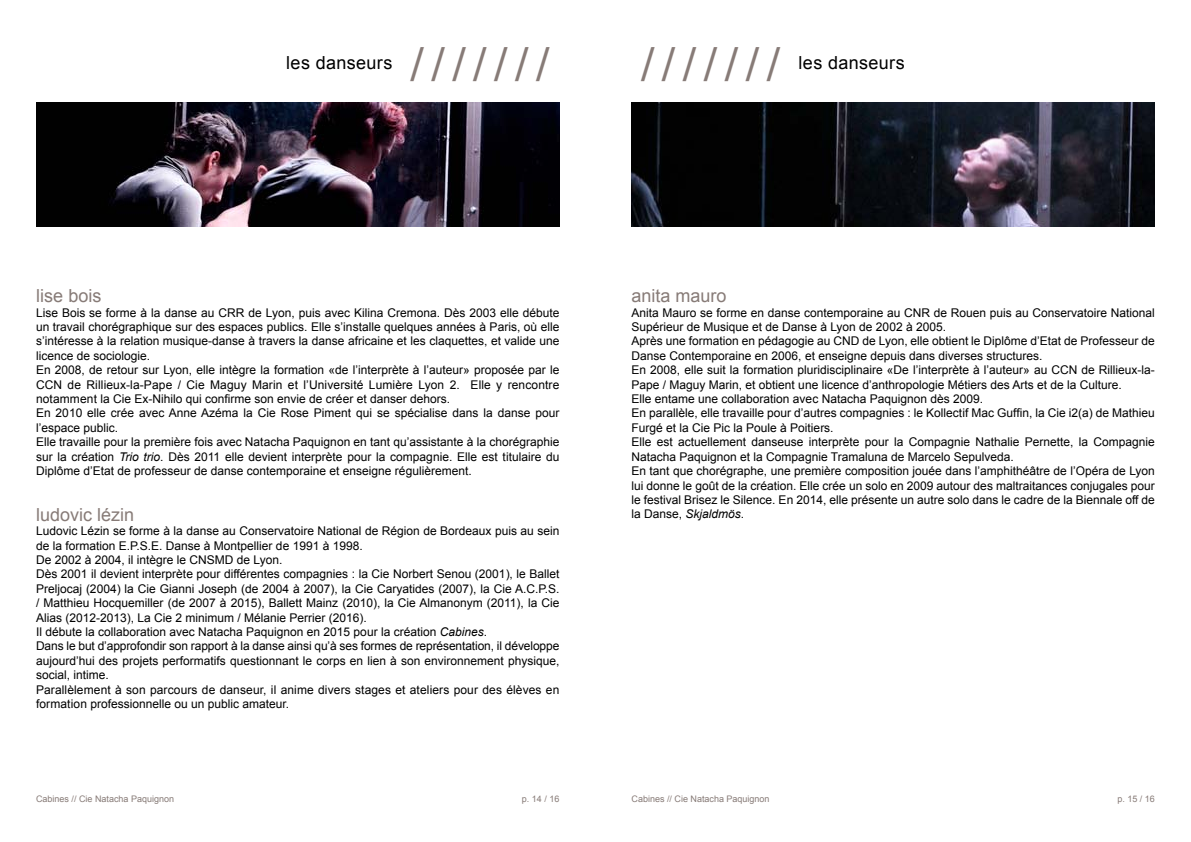
<style>
.page{position:relative;width:1191px;height:842px;background:#fff}
.page>*{position:absolute;margin:0;border:0;box-sizing:border-box;transform-origin:0 0}
.t1{font:700 48px "Minion Pro";color:#877b77}
.t2{font:18px "Arial";color:#877b77}
.t3{font:18px "Arial";letter-spacing:.02em;color:#000}
.t4{font:12px/14.4px "Arial";color:#000}
.t5{font:9px "Arial";color:#877b77}
.s1{font-style:italic}
</style>
<div class="page">
<img style="left:36px;top:102px;width:523px;height:125px">
<img style="left:631px;top:102px;width:524px;height:125px">
<h2 class="t3" style="left:286px;top:50px;width:108px">les danseurs</h2>
<h1 class="t1" style="left:409px;top:30px;width:143px">///////</h1>
<h1 class="t1" style="left:640px;top:30px;width:143px">///////</h1>
<h2 class="t3" style="left:798px;top:50px;width:108px">les danseurs</h2>
<h2 class="t2" style="left:36px;top:284px;width:67px">lise bois</h2>
<p class="t4" style="left:36px;top:305px;width:525px">Lise Bois se forme à la danse au CRR de Lyon, puis avec Kilina Cremona. Dès 2003 elle débute un travail chorégraphique sur des espaces publics. Elle s’installe quelques années à Paris, où elle s’intéresse à la relation musique-danse à travers la danse africaine et les claquettes, et valide une licence de sociologie.<br>En 2008, de retour sur Lyon, elle intègre la formation «de l’interprète à l’auteur» proposée par le CCN de Rillieux-la-Pape / Cie Maguy Marin et l’Université Lumière Lyon 2. Elle y rencontre notamment la Cie Ex-Nihilo qui confirme son envie de créer et danser dehors.<br>En 2010 elle crée avec Anne Azéma la Cie Rose Piment qui se spécialise dans la danse pour l’espace public.<br>Elle travaille pour la première fois avec Natacha Paquignon en tant qu’assistante à la chorégraphie sur la création <span class="s1">Trio trio</span>. Dès 2011 elle devient interprète pour la compagnie. Elle est titulaire du Diplôme d’Etat de professeur de danse contemporaine et enseigne régulièrement.</p>
<h2 class="t2" style="left:36px;top:503px;width:100px">ludovic lézin</h2>
<p class="t4" style="left:36px;top:524px;width:525px">Ludovic Lézin se forme à la danse au Conservatoire National de Région de Bordeaux puis au sein de la formation E.P.S.E. Danse à Montpellier de 1991 à 1998.<br>De 2002 à 2004, il intègre le CNSMD de Lyon.<br>Dès 2001 il devient interprète pour différentes compagnies : la Cie Norbert Senou (2001), le Ballet Preljocaj (2004) la Cie Gianni Joseph (de 2004 à 2007), la Cie Caryatides (2007), la Cie A.C.P.S. / Matthieu Hocquemiller (de 2007 à 2015), Ballett Mainz (2010), la Cie Almanonym (2011), la Cie Alias (2012-2013), La Cie 2 minimum / Mélanie Perrier (2016).<br>Il débute la collaboration avec Natacha Paquignon en 2015 pour la création <span class="s1">Cabines</span>.<br>Dans le but d’approfondir son rapport à la danse ainsi qu’à ses formes de représentation, il développe aujourd’hui des projets performatifs questionnant le corps en lien à son environnement physique, social, intime.<br>Parallèlement à son parcours de danseur, il anime divers stages et ateliers pour des élèves en formation professionnelle ou un public amateur.</p>
<h2 class="t2" style="left:631px;top:284px;width:97px">anita mauro</h2>
<p class="t4" style="left:631px;top:305px;width:525px">Anita Mauro se forme en danse contemporaine au CNR de Rouen puis au Conservatoire National Supérieur de Musique et de Danse à Lyon de 2002 à 2005.<br>Après une formation en pédagogie au CND de Lyon, elle obtient le Diplôme d’Etat de Professeur de Danse Contemporaine en 2006, et enseigne depuis dans diverses structures.<br>En 2008, elle suit la formation pluridisciplinaire «De l’interprète à l’auteur» au CCN de Rillieux-la-Pape / Maguy Marin, et obtient une licence d’anthropologie Métiers des Arts et de la Culture.<br>Elle entame une collaboration avec Natacha Paquignon dès 2009.<br>En parallèle, elle travaille pour d’autres compagnies : le Kollectif Mac Guffin, la Cie i2(a) de Mathieu Furgé et la Cie Pic la Poule à Poitiers.<br>Elle est actuellement danseuse interprète pour la Compagnie Nathalie Pernette, la Compagnie Natacha Paquignon et la Compagnie Tramaluna de Marcelo Sepulveda.<br>En tant que chorégraphe, une première composition jouée dans l’amphithéâtre de l’Opéra de Lyon lui donne le goût de la création. Elle crée un solo en 2009 autour des maltraitances conjugales pour le festival Brisez le Silence. En 2014, elle présente un autre solo dans le cadre de la Biennale off de la Danse, <span class="s1">Skjaldmös</span>.</p>
<p class="t5" style="left:36px;top:793px;width:140px">Cabines // Cie Natacha Paquignon</p>
<p class="t5" style="left:522px;top:793px;width:39px">p. 14 / 16</p>
<p class="t5" style="left:631px;top:793px;width:140px">Cabines // Cie Natacha Paquignon</p>
<p class="t5" style="left:1117px;top:793px;width:39px">p. 15 / 16</p>
</div>
